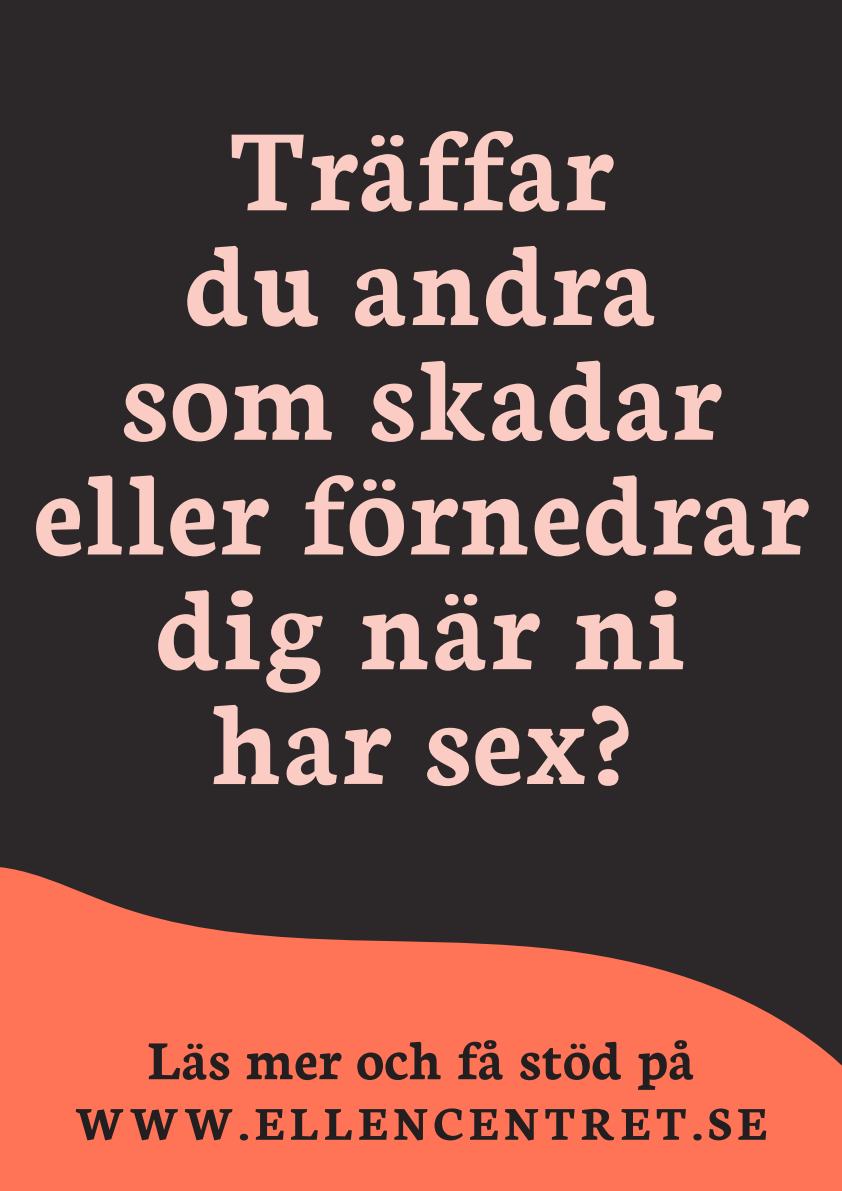
<style>
.page{position:relative;width:842px;height:1191px;background:#2c2829}
.page>*{position:absolute;margin:0;border:0;box-sizing:border-box;transform-origin:0 0}
.t1{font:700 124.5px/114.7px "Neuton";letter-spacing:.01em;color:#fbccc4;text-align:center}
.t2{font:700 58.9px "Neuton";color:#231f20}
.t3{font:700 50.4px "Neuton";letter-spacing:.095em;color:#231f20}
</style>
<div class="page">
<svg style="left:0;top:867px;width:842px;height:324px;fill:#ff7356"></svg>
<p class="t1" style="left:34px;top:113px;width:776px">Träffar<br>du andra<br>som skadar eller förnedrar dig när ni<br>har sex?</p>
<p class="t2" style="left:147px;top:1028px;width:549px">Läs mer och få stöd på</p>
<p class="t3" style="left:75px;top:1096px;width:694px">WWW.ELLENCENTRET.SE</p>
</div>
